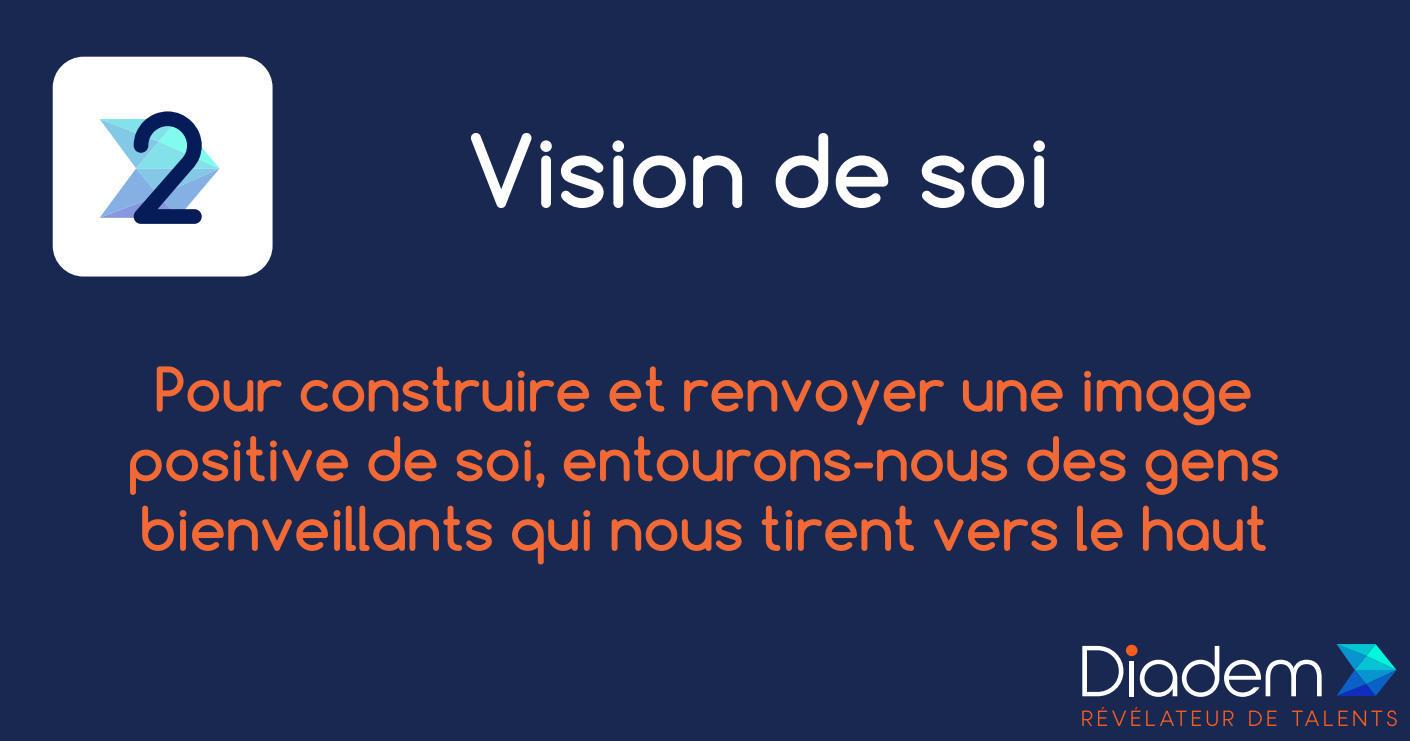
<style>
.page{position:relative;width:1410px;height:741px;background:#192851}
.page>*{position:absolute;margin:0;border:0;box-sizing:border-box;transform-origin:0 0}
.t1{font:700 144px "Comfortaa";color:#051c59}
.t2{font:700 96px "Comfortaa";color:#fff}
.t3{font:700 58px/69.6px "Comfortaa";color:#f26935;text-align:center}
</style>
<div class="page">
<div style="left:53px;top:57px;width:220px;height:220px;background:#fff;border-radius:31px"></div>
<svg style="left:100px;top:119px;width:120px;height:99px"></svg>
<svg style="left:1082px;top:646px;width:42px;height:50px"></svg>
<div style="left:1129px;top:661px;width:5px;height:35px;background:#fff"></div>
<div style="left:1126px;top:645px;width:11px;height:11px;background:#fc5e1f;border-radius:50%"></div>
<svg style="left:1140px;top:646px;width:182px;height:51px"></svg>
<svg style="left:1336px;top:644px;width:60px;height:52px"></svg>
<svg style="left:1082px;top:711px;width:10px;height:15px"></svg>
<svg style="left:1098px;top:707px;width:42px;height:19px"></svg>
<svg style="left:1146px;top:711px;width:55px;height:15px"></svg>
<svg style="left:1207px;top:711px;width:26px;height:15px"></svg>
<svg style="left:1249px;top:711px;width:28px;height:15px"></svg>
<svg style="left:1292px;top:711px;width:41px;height:15px"></svg>
<svg style="left:1339px;top:710px;width:58px;height:16px"></svg>
<p class="t1" style="left:128px;top:78px;width:80px">2</p>
<p class="t2" style="left:467px;top:110px;width:585px">Vision de soi</p>
<p class="t3" style="left:128px;top:354px;width:1154px">Pour construire et renvoyer une image positive de soi, entourons-nous des gens bienveillants qui nous tirent vers le haut</p>
</div>
